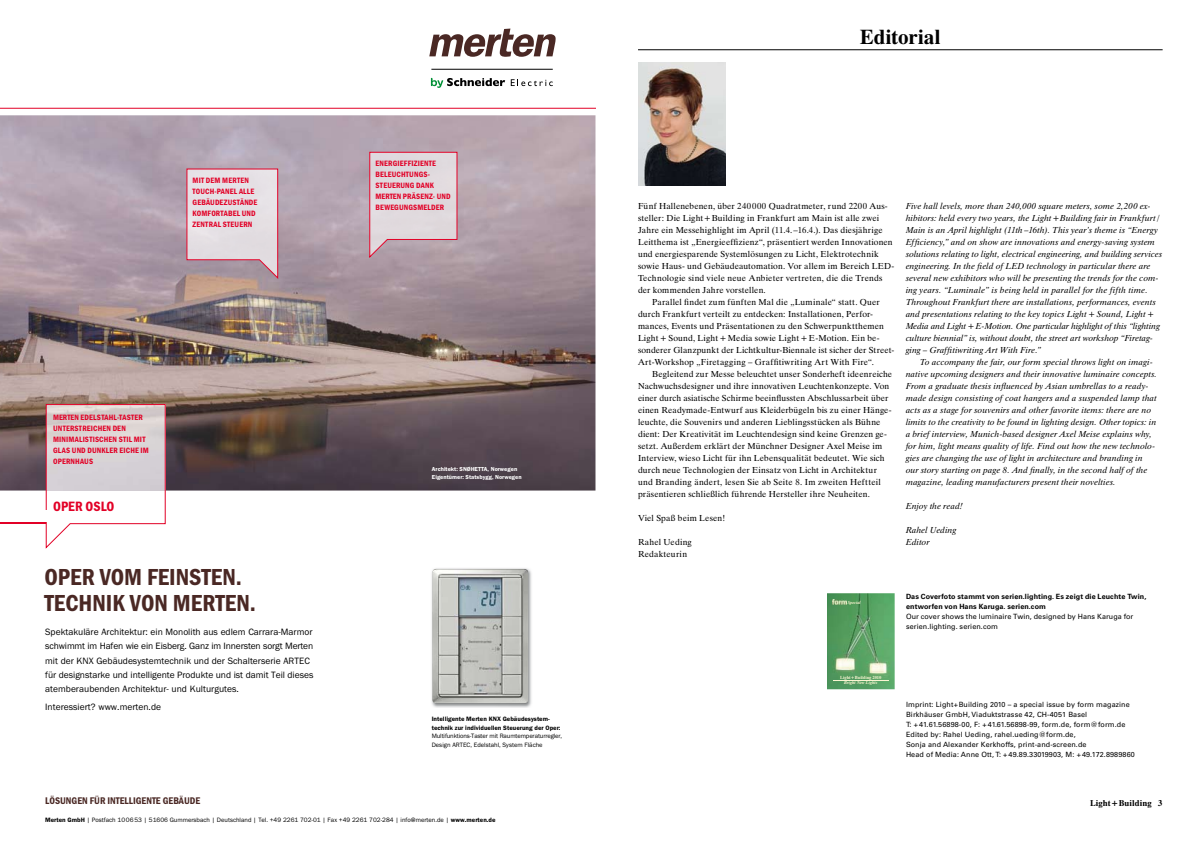
<style>
.page{position:relative;width:1191px;height:845px;background:#fff}
.page>*{position:absolute;margin:0;border:0;box-sizing:border-box;transform-origin:0 0}
.t1{font:24px/26px "Franklin Got T Dem Con";color:#4a2824}
.t2{font:700 21px "Dutch 801 BT";letter-spacing:-.005em;color:#000}
.t3{font:14px "Franklin Got T Dem Con";color:#e20026}
.t4{font:10px "Franklin Got T Dem Con";color:#4a2824}
.t5{font:9.5px/14.2px "Franklin Got T Boo";color:#000}
.t6{font:italic 8.7px/12px "Dutch 801 BT";letter-spacing:.025em;color:#000}
.t7{font:8.7px/12px "Dutch 801 BT";letter-spacing:.015em;color:#000}
.t8{font:700 8.7px "Dutch 801 BT";letter-spacing:.015em;color:#000}
.t9{font:8px/11px "Franklin Got T Dem Con";letter-spacing:.02em;color:#e20026}
.t10{font:7.2px/10px "Univers";letter-spacing:.015em;color:#000}
.t11{font:700 7.2px/10px "Univers";letter-spacing:.015em;color:#000}
.t12{font:6.5px/8.5px "Franklin Got T Boo";color:#000}
.t13{font:6.5px/8.5px "Franklin Got T Dem";color:#000}
.t14{font:6px/8px "Franklin Got T Dem";color:#fff}
.t15{font:italic 700 4.5px "Dutch 801 BT";letter-spacing:-.005em;color:#f9f4d1}
.t16{font:700 4.5px "Dutch 801 BT";letter-spacing:-.01em;color:#f9f4d1}
.s1{font-family:"Franklin Got T Dem"}
</style>
<div class="page">
<hr style="left:0;top:108px;width:595px;height:1px;background:#e20026">
<svg style="left:431px;top:78px;width:74px;height:10px"></svg>
<svg style="left:511px;top:79px;width:42px;height:7px"></svg>
<hr style="left:431px;top:69px;width:122px;height:1px;background:#000">
<svg style="left:429px;top:29px;width:126px;height:28px"></svg>
<img style="left:0;top:115px;width:595px;height:375px">
<svg style="left:186px;top:168px;width:93px;height:112px;background:#d9cad0"></svg>
<svg style="left:369px;top:151px;width:89px;height:108px;background:#d8c7cd"></svg>
<img style="left:431px;top:568px;width:101px;height:139px">
<img style="left:432px;top:569px;width:96px;height:134px">
<hr style="left:0;top:522px;width:46px;height:1px;background:#e20026">
<svg style="left:45px;top:403px;width:121px;height:146px"></svg>
<div style="left:45px;top:510px;width:7px;height:12px;background:#fff"></div>
<hr style="left:638px;top:49px;width:524px;height:1px;background:#000">
<img style="left:638px;top:62px;width:88px;height:123px">
<img style="left:827px;top:593px;width:67px;height:96px">
<hr style="left:833px;top:680px;width:55px;height:1px;background:#f9f4d1">
<img style="left:832px;top:600px;width:15px;height:4px">
<p class="t9" style="left:193px;top:175px;width:66px">MIT DEM MERTEN<br>TOUCH-PANEL ALLE<br>GEBÄUDEZUSTÄNDE<br>KOMFORTABEL UND<br>ZENTRAL STEUERN</p>
<p class="t9" style="left:375px;top:158px;width:77px">ENERGIEFFIZIENTE<br>BELEUCHTUNGS-<br>STEUERUNG DANK<br>MERTEN PRÄSENZ- UND<br>BEWEGUNGSMELDER</p>
<p class="t9" style="left:53px;top:412px;width:97px">MERTEN EDELSTAHL-TASTER<br>UNTERSTREICHEN DEN<br>MINIMALISTISCHEN STIL MIT<br>GLAS UND DUNKLER EICHE IM<br>OPERNHAUS</p>
<h3 class="t3" style="left:53px;top:498px;width:63px">OPER OSLO</h3>
<h1 class="t1" style="left:44px;top:564px;width:213px">OPER VOM FEINSTEN.<br>TECHNIK VON MERTEN.</h1>
<p class="t5" style="left:45px;top:625px;width:270px">Spektakuläre Architektur: ein Monolith aus edlem Carrara-Marmor schwimmt im Hafen wie ein Eisberg. Ganz im Innersten sorgt Merten mit der KNX Gebäude systemtechnik und der Schalterserie ARTEC für designstarke und intelligente Produkte und ist damit Teil dieses atemberaubenden Architektur- und Kulturgutes.</p>
<p class="t5" style="left:45px;top:700px;width:117px">Interessiert? www.merten.de</p>
<p class="t4" style="left:45px;top:795px;width:157px">LÖSUNGEN FÜR INTELLIGENTE GEBÄUDE</p>
<p class="t14" style="left:432px;top:465px;width:91px">Architekt: SNØHETTA, Norwegen<br>Eigentümer: Statsbygg, Norwegen</p>
<p class="t13" style="left:432px;top:715px;width:130px">Intelligente Merten KNX Gebäudesystem&shy;technik zur individuellen Steuerung der Oper:</p>
<p class="t12" style="left:432px;top:732px;width:132px">Multifunktions-Taster mit Raumtemperaturregler,<br>Design ARTEC, Edelstahl, System Fläche</p>
<p class="t12" style="left:45px;top:815px;width:452px"><span class="s1">Merten GmbH</span> | Postfach 10 06 53 | 51606 Gummersbach | Deutschland | Tel. +49 2261 702-01 | Fax +49 2261 702-284 | info@merten.de | <span class="s1">www.merten.de</span></p>
<h2 class="t2" style="left:860px;top:25px;width:82px">Editorial</h2>
<p class="t7" style="left:638px;top:200px;width:251px">Fünf Hallenebenen, über 240 000 Quadratmeter, rund 2200 Aus-</p>
<p class="t7" style="left:638px;top:212px;width:242px">steller: Die Light+Building in Frankfurt am Main ist alle zwei</p>
<p class="t7" style="left:638px;top:224px;width:246px">Jahre ein Messehighlight im April (11.4. –16.4.). Das diesjährige</p>
<p class="t7" style="left:638px;top:236px;width:256px">Leitthema ist „Energieeffizienz“, präsentiert werden Innovationen</p>
<p class="t7" style="left:638px;top:248px;width:242px">und energiesparende Systemlösungen zu Licht, Elektrotechnik</p>
<p class="t7" style="left:638px;top:260px;width:258px">sowie Haus- und Gebäudeautomation. Vor allem im Bereich LED-</p>
<p class="t7" style="left:638px;top:272px;width:246px">Technologie sind viele neue Anbieter vertreten, die die Trends</p>
<p class="t7" style="left:638px;top:284px;width:129px">der kommenden Jahre vorstellen.</p>
<p class="t7" style="left:652px;top:296px;width:229px">Parallel findet zum fünften Mal die „Luminale“ statt. Quer</p>
<p class="t7" style="left:638px;top:308px;width:237px">durch Frankfurt verteilt zu entdecken: Installationen, Perfor-</p>
<p class="t7" style="left:638px;top:320px;width:247px">mances, Events und Präsentationen zu den Schwerpunktthemen</p>
<p class="t7" style="left:638px;top:332px;width:243px">Light + Sound, Light +Media sowie Light + E-Motion. Ein be-</p>
<p class="t7" style="left:638px;top:344px;width:258px">sonderer Glanzpunkt der Lichtkultur-Biennale ist sicher der Street-</p>
<p class="t7" style="left:638px;top:356px;width:237px">Art-Workshop „Firetagging – Graffitiwriting Art With Fire“.</p>
<p class="t7" style="left:652px;top:368px;width:241px">Begleitend zur Messe beleuchtet unser Sonderheft ideenreiche</p>
<p class="t7" style="left:638px;top:380px;width:253px">Nachwuchsdesigner und ihre innovativen Leuchtenkonzepte. Von</p>
<p class="t7" style="left:638px;top:392px;width:252px">einer durch asiatische Schirme beeinflussten Abschlussarbeit über</p>
<p class="t7" style="left:638px;top:404px;width:255px">einen Readymade-Entwurf aus Kleiderbügeln bis zu einer Hänge-</p>
<p class="t7" style="left:638px;top:416px;width:244px">leuchte, die Souvenirs und anderen Lieblingsstücken als Bühne</p>
<p class="t7" style="left:638px;top:428px;width:250px">dient: Der Kreativität im Leuchtendesign sind keine Grenzen ge-</p>
<p class="t7" style="left:638px;top:440px;width:246px">setzt. Außerdem erklärt der Münchner Designer Axel Meise im</p>
<p class="t7" style="left:638px;top:452px;width:248px">Interview, wieso Licht für ihn Lebensqualität bedeutet. Wie sich</p>
<p class="t7" style="left:638px;top:464px;width:240px">durch neue Technologien der Einsatz von Licht in Architektur</p>
<p class="t7" style="left:638px;top:476px;width:244px">und Branding ändert, lesen Sie ab Seite 8. Im zweiten Heftteil</p>
<p class="t7" style="left:638px;top:488px;width:233px">präsentieren schließlich führende Hersteller ihre Neuheiten.</p>
<p class="t7" style="left:638px;top:512px;width:89px">Viel Spaß beim Lesen!</p>
<p class="t7" style="left:638px;top:536px;width:55px">Rahel Ueding<br>Redakteurin</p>
<p class="t6" style="left:906px;top:200px;width:258px">Five hall levels, more than 240,000 square meters, some 2,200 ex&shy;hibitors: held every two years, the Light+Building fair in Frankfurt / Main is an April highlight (11th –16th). This year’s theme is “Energy Efficiency,” and on show are innovations and energy-saving system solutions relating to light, electrical engineering, and building services engineering. In the field of LED technology in particular there are several new exhibitors who will be presenting the trends for the com&shy;ing years. “Luminale” is being held in parallel for the fifth time.<br>Throughout Frankfurt there are installations, performances, events and presentations relating to the key topics Light + Sound, Light + Media and Light+E-Motion. One particular highlight of this “lighting culture biennial” is, without doubt, the street art workshop “Firetag&shy;ging – Graffitiwriting Art With Fire.”</p>
<p class="t6" style="left:906px;top:356px;width:253px;text-indent:14px">To accompany the fair, our form special throws light on imagi&shy;native upcoming designers and their innovative luminaire concepts.<br>From a graduate thesis influenced by Asian umbrellas to a ready&shy;made design consisting of coat hangers and a suspended lamp that acts as a stage for souvenirs and other favorite items: there are no limits to the creativity to be found in lighting design. Other topics: in a brief interview, Munich-based designer Axel Meise explains why, for him, light means quality of life. Find out how the new technolo&shy;gies are changing the use of light in architecture and branding in our story starting on page 8. And finally, in the second half of the magazine, leading manufacturers present their novelties.</p>
<p class="t6" style="left:906px;top:500px;width:58px">Enjoy the read!</p>
<p class="t6" style="left:906px;top:524px;width:52px">Rahel Ueding<br>Editor</p>
<p class="t15" style="left:848px;top:600px;width:14px">Special</p>
<p class="t11" style="left:906px;top:591px;width:242px">Das Coverfoto stammt von serien.lighting. Es zeigt die Leuchte Twin, entworfen von Hans Karuga. serien.com</p>
<p class="t10" style="left:906px;top:611px;width:229px">Our cover shows the luminaire Twin, designed by Hans Karuga for serien.lighting. serien.com</p>
<p class="t16" style="left:840px;top:674px;width:43px">Light + Building 2010</p>
<p class="t15" style="left:844px;top:680px;width:35px">Bright New Lights</p>
<p class="t10" style="left:906px;top:699px;width:230px">Imprint: Light+Building 2010 – a special issue by form magazine Birkhäuser GmbH, Viaduktstrasse 42, CH-4051 Basel<br>T: + 41.61.56898-00, F: + 41.61.56898-99, form.de, form@form.de Edited by: Rahel Ueding, rahel.ueding@form.de,<br>Sonja and Alexander Kerkhoffs, print-and-screen.de<br>Head of Media: Anne Ott, T: + 49.89.33019903, M: + 49.172.8989860</p>
<p class="t8" style="left:1090px;top:798px;width:74px">Light+Building 3</p>
</div>
